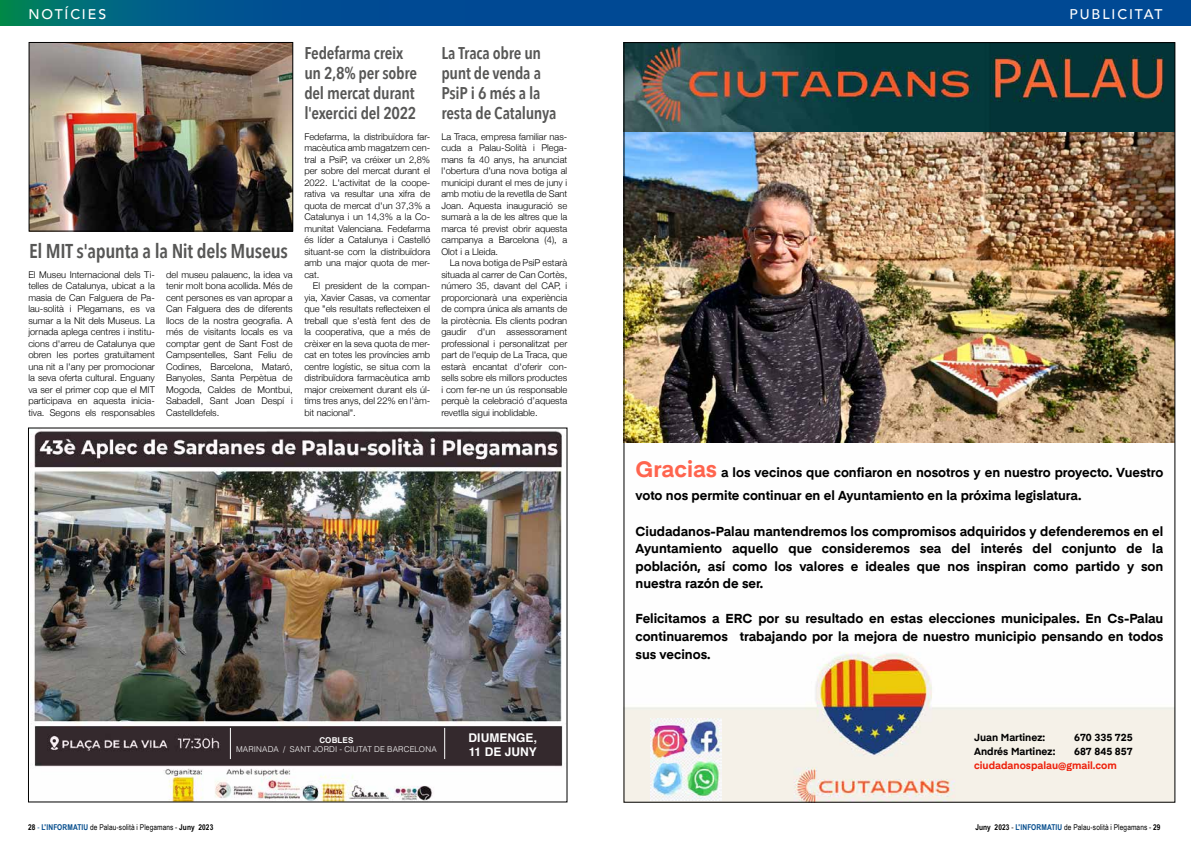
<style>
.page{position:relative;width:1191px;height:842px;background:#fff}
.page>*{position:absolute;margin:0;border:0;box-sizing:border-box;transform-origin:0 0}
.t1{font:600 20px "Avenir Next Condensed";letter-spacing:-.015em;color:#575756}
.t2{font:600 17px/20px "Avenir Next Condensed";letter-spacing:-.015em;color:#575756}
.t3{font:500 14px "Avenir";letter-spacing:.135em;color:#fff}
.t4{font:500 14px "Avenir";letter-spacing:.135em;color:#fff}
.t5{font:700 13px/17.6px "Eina 02";color:#000;text-align:justify}
.t6{font:700 12px/14px "Helvetica";letter-spacing:.005em;color:#fff}
.t7{font:700 10.2px "Eina 02";color:#000}
.t8{font:700 10.2px "Eina 02";color:#ee220c}
.t9{font:300 9.3px/11.5px "Helvetica Neue";color:#000;text-align:justify}
.t10{font:8px "Arial Narrow";letter-spacing:.01em;color:#000}
.t11{font:300 8px "Helvetica";letter-spacing:.02em;color:#fff}
.t12{font:700 8px "Helvetica";letter-spacing:.015em;color:#fff}
.s1{font-size:22.2px;color:#ff644e}
.s2{font-weight:700}
.s3{color:#004a8b}
.s4{font-weight:700;color:#004a8b}
</style>
<div class="page">
<div style="left:595px;top:0;width:596px;height:26px;background:#004994"></div>
<svg style="left:0;top:0;width:595px;height:26px;background:#005689"></svg>
<img style="left:626px;top:442px;width:547px;height:358px">
<img style="left:626px;top:44px;width:547px;height:398px">
<img style="left:650px;top:719px;width:72px;height:81px">
<img style="left:31px;top:430px;width:532px;height:370px">
<hr style="left:230px;top:728px;width:1px;height:31px;background:#fff">
<hr style="left:444px;top:728px;width:1px;height:31px;background:#fff">
<img style="left:31px;top:44px;width:260px;height:185px">
<div style="left:29px;top:42px;width:264px;height:189px;border:1px solid #000"></div>
<h3 class="t4" style="left:28px;top:2px;width:79px">NOTÍCIES</h3>
<h3 class="t3" style="left:1069px;top:2px;width:94px">PUBLICITAT</h3>
<h1 class="t1" style="left:29px;top:234px;width:260px">El MIT s'apunta a la Nit dels Museus</h1>
<p class="t9" style="left:28px;top:268px;width:128px">El Museu Internacional dels Ti&shy;telles de Catalunya, ubicat a la masia de Can Falguera de Pa&shy;lau-solità i Plegamans, es va sumar a la Nit dels Museus. La jornada aplega centres i institu&shy;cions d'arreu de Catalunya que obren les portes gratuïtament una nit a l'any per promocionar la seva oferta cultural. Enguany va ser el primer cop que el MIT participava en aquesta inicia&shy;tiva. Segons els responsables</p>
<p class="t9" style="left:166px;top:268px;width:128px">del museu palauenc, la idea va tenir molt bona acollida. Més de cent persones es van apropar a Can Falguera des de diferents llocs de la nostra geografia. A més de visitants locals es va comptar gent de Sant Fost de Campsentelles, Sant Feliu de Codines, Barcelona, Mataró, Banyoles, Santa Perpètua de Mogoda, Caldes de Montbui, Sabadell, Sant Joan Despí i Castelldefels.</p>
<h2 class="t2" style="left:304px;top:43px;width:114px">Fedefarma creix un 2,8% per sobre del mercat durant l'exercici del 2022</h2>
<p class="t9" style="left:304px;top:130px;width:127px">Fedefarma, la distribuïdora far&shy;macèutica amb magatzem cen&shy;tral a PsiP, va créixer un 2,8% per sobre del mercat durant el 2022. L'activitat de la coope&shy;rativa va resultar una xifra de quota de mercat d'un 37,3% a Catalunya i un 14,3% a la Co&shy;munitat Valenciana. Fedefarma és líder a Catalunya i Castelló situant-se com la distribuïdora amb una major quota de mer&shy;cat.</p>
<p class="t9" style="left:304px;top:279px;width:127px;text-indent:9px">El president de la compan&shy;yia, Xavier Casas, va comentar que "els resultats reflecteixen el treball que s'està fent des de la cooperativa, que a més de crèixer en la seva quota de mer&shy;cat en totes les províncies amb centre logístic, se situa com la distribuïdora farmacèutica amb major creixement durant els úl&shy;tims tres anys, del 22% en l'àm&shy;bit nacional".</p>
<h2 class="t2" style="left:441px;top:43px;width:117px">La Traca obre un punt de venda a<br>PsiP i 6 més a la resta de Catalunya</h2>
<p class="t9" style="left:441px;top:130px;width:127px">La Traca, empresa familiar nas&shy;cuda a Palau-Solità i Plega&shy;mans fa 40 anys, ha anunciat l'obertura d'una nova botiga al municipi durant el mes de juny i amb motiu de la revetlla de Sant Joan. Aquesta inauguració se sumarà a la de les altres que la marca té previst obrir aquesta campanya a Barcelona (4), a Olot i a Lleida.</p>
<p class="t9" style="left:441px;top:256px;width:127px;text-indent:9px">La nova botiga de PsiP estarà situada al carrer de Can Cortès, número 35, davant del CAP, i proporcionarà una experiència de compra única als amants de la pirotècnia. Els clients podran gaudir d'un assessorament professional i personalitzat per part de l'equip de La Traca, que estarà encantat d'oferir con&shy;sells sobre els millors productes i com fer-ne un ús responsable perquè la celebració d’aquesta revetlla sigui inoblidable.</p>
<p class="t12" style="left:319px;top:735px;width:35px">COBLES</p>
<p class="t11" style="left:236px;top:743px;width:202px">MARINADA / SANT JORDI - CIUTAT DE BARCELONA</p>
<p class="t6" style="left:468px;top:732px;width:70px">DIUMENGE,<br>11 DE JUNY</p>
<h3 class="t5" style="left:635px;top:460px;width:529px;line-height:23.1px"><span class="s1">Gracias</span> a los vecinos que confiaron en nosotros y en nuestro proyecto. Vuestro voto nos permite continuar en el Ayuntamiento en la próxima legislatura.</h3>
<p class="t5" style="left:635px;top:521px;width:529px">Ciudadanos-Palau mantendremos los compromisos adquiridos y defenderemos en el Ayuntamiento aquello que consideremos sea del interés del conjunto de la población, así como los valores e ideales que nos inspiran como partido y son nuestra razón de ser.</p>
<h3 class="t5" style="left:635px;top:609px;width:529px">Felicitamos a ERC por su resultado en estas elecciones municipales. En Cs-Palau continuaremos trabajando por la mejora de nuestro municipio pensando en todos sus vecinos.</h3>
<p class="t7" style="left:974px;top:730px;width:73px">Juan Martinez:</p>
<p class="t7" style="left:1074px;top:730px;width:60px">670 335 725</p>
<p class="t7" style="left:974px;top:744px;width:83px">Andrés Martinez:</p>
<p class="t7" style="left:1074px;top:744px;width:60px">687 845 857</p>
<p class="t8" style="left:974px;top:758px;width:144px">ciudadanospalau@gmail.com</p>
<p class="t10" style="left:28px;top:821px;width:187px"><span class="s2">28</span> <span class="s3">-</span> <span class="s4">L'INFORMATIU</span> de Palau-solità i Plegamans - <span class="s2">Juny 2023</span></p>
<p class="t10" style="left:975px;top:821px;width:187px"><span class="s2">Juny 2023</span> - <span class="s4">L'INFORMATIU</span> de Palau-solità i Plegamans - <span class="s2">29</span></p>
</div>
